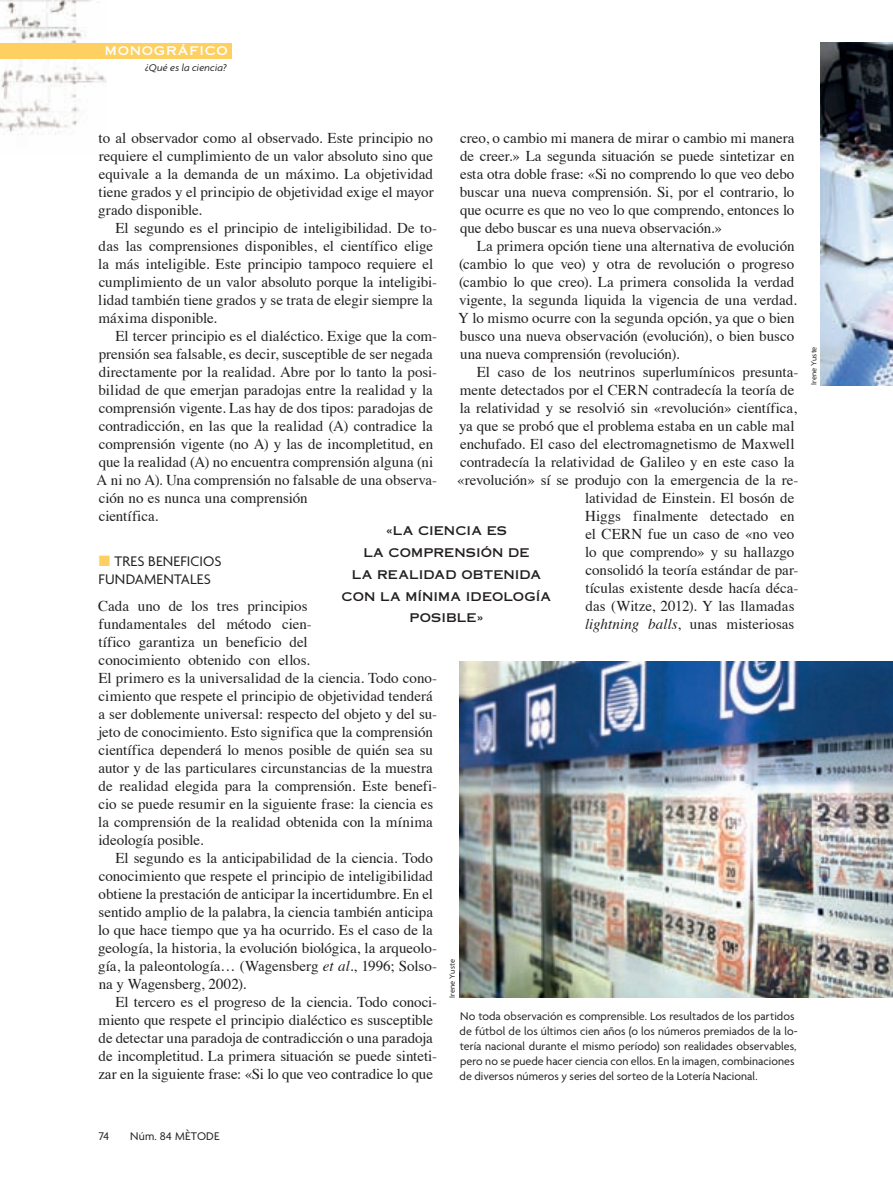
<style>
.page{position:relative;width:893px;height:1191px;background:#fff}
.page>*{position:absolute;margin:0;border:0;box-sizing:border-box;transform-origin:0 0}
.t1{font:15px/18px "Times";color:#231f20}
.t2{font:15px/18px "Agenda";letter-spacing:.01em;color:#231f20}
.t3{font:12px/15px "Agenda";letter-spacing:.005em;color:#231f20}
.t4{font:12px/21.8px "Copperplate Thirty One AB";letter-spacing:.01em;color:#231f20;text-align:center}
.t5{font:12px "Copperplate Thirty One AB";letter-spacing:.06em;color:#fff}
.t6{font:italic 10.5px "Agenda";letter-spacing:.015em;color:#231f20}
.t7{font:8.25px "Agenda";letter-spacing:.02em;color:#231f20}
.s1{color:#fed061}
.s2{font-style:italic}
</style>
<div class="page">
<img style="left:0;top:0;width:106px;height:135px">
<img style="left:821px;top:43px;width:72px;height:342px">
<img style="left:459px;top:662px;width:434px;height:336px">
<div style="left:0;top:43px;width:232px;height:15px;background:#fed061"></div>
<p class="t5" style="left:105px;top:44px;width:124px">MONOGRÁFICO</p>
<p class="t6" style="left:145px;top:63px;width:83px">¿Qué es la ciencia?</p>
<p class="t1" style="left:98px;top:130px;width:337px;text-align:justify">to al observador como al observado. Este principio no requiere el cumplimiento de un valor absoluto sino que equivale a la demanda de un máximo. La objetividad tiene grados y el principio de objetividad exige el mayor grado disponible.</p>
<p class="t1" style="left:98px;top:220px;width:340px;text-indent:17px">El segundo es el principio de inteligibilidad. De to&shy;das las comprensiones disponibles, el científico elige la más inteligible. Este principio tampoco requiere el cumplimiento de un valor absoluto porque la inteligibi&shy;lidad también tiene grados y se trata de elegir siempre la máxima disponible.</p>
<p class="t1" style="left:97px;top:328px;width:342px;text-indent:19px">El tercer principio es el dialéctico. Exige que la com&shy;prensión sea falsable, es decir, susceptible de ser negada directamente por la realidad. Abre por lo tanto la posi&shy;bilidad de que emerjan paradojas entre la realidad y la comprensión vigente. Las hay de dos tipos: paradojas de contradicción, en las que la realidad (A) contradice la comprensión vigente (no A) y las de incompletitud, en que la realidad (A) no encuentra comprensión alguna (ni A ni no A). Una comprensión no falsable de una observa&shy;ción no es nunca una comprensión<br>científica.</p>
<p class="t2" style="left:99px;top:553px;width:124px"><span class="s1">■</span> TRES BENEFICIOS<br>FUNDAMENTALES</p>
<p class="t1" style="left:98px;top:598px;width:341px">Cada uno de los tres principios<br>fundamentales del método cien-<br>tífico garantiza un beneficio del<br>conocimiento obtenido con ellos.<br>El primero es la universalidad de la ciencia. Todo cono&shy;cimiento que respete el principio de objetividad tenderá a ser doblemente universal: respecto del objeto y del su&shy;jeto de conocimiento. Esto significa que la comprensión científica dependerá lo menos posible de quién sea su autor y de las particulares circunstancias de la muestra de realidad elegida para la comprensión. Este benefi&shy;cio se puede resumir en la siguiente frase: la ciencia es la comprensión de la realidad obtenida con la mínima ideología posible<span class="s2">.</span></p>
<p class="t1" style="left:98px;top:850px;width:341px;text-indent:17px">El segundo es la anticipabilidad de la ciencia. Todo conocimiento que respete el principio de inteligibilidad obtiene la prestación de anticipar la incertidumbre. En el sentido amplio de la palabra, la ciencia también anticipa lo que hace tiempo que ya ha ocurrido. Es el caso de la geología, la historia, la evolución biológica, la arqueolo&shy;gía, la paleontología… (Wagensberg <span class="s2">et al.</span>, 1996; Solso&shy;na y Wagensberg, 2002).</p>
<p class="t1" style="left:98px;top:994px;width:340px;text-indent:17px">El tercero es el progreso de la ciencia. Todo conoci&shy;miento que respete el principio dialéctico es susceptible de detectar una paradoja de contradicción o una paradoja de incompletitud. La primera situación se puede sinteti&shy;zar en la siguiente frase: «Si lo que veo contradice lo que</p>
<p class="t1" style="left:460px;top:130px;width:336px;text-align:justify">creo, o cambio mi manera de mirar o cambio mi manera de creer.» La segunda situación se puede sintetizar en esta otra doble frase: «Si no comprendo lo que veo debo buscar una nueva comprensión. Si, por el contrario, lo que ocurre es que no veo lo que comprendo, entonces lo que debo buscar es una nueva observación.»</p>
<p class="t1" style="left:458px;top:238px;width:340px;text-indent:19px">La primera opción tiene una alternativa de evolución (cambio lo que veo) y otra de revolución o progreso (cambio lo que creo). La primera consolida la verdad vigente, la segunda liquida la vigencia de una verdad.<br>Y lo mismo ocurre con la segunda opción, ya que o bien busco una nueva observación (evolución), o bien busco una nueva comprensión (revolución).</p>
<p class="t1" style="left:457px;top:364px;width:343px;text-align:right">El caso de los neutrinos superlumínicos presunta&shy;mente detectados por el CERN contradecía la teoría de la relatividad y se resolvió sin «revolución» científica, ya que se probó que el problema estaba en un cable mal enchufado. El caso del electromagnetismo de Maxwell contradecía la relatividad de Galileo y en este caso la «revolución» sí se produjo con la emergencia de la re&shy;latividad de Einstein. El bosón de<br>Higgs finalmente detectado en<br>el CERN fue un caso de «no veo<br>lo que comprendo» y su hallazgo<br>consolidó la teoría estándar de par-<br>tículas existente desde hacía déca-<br>das (Witze, 2012). Y las llamadas<br><span class="s2">lightning balls</span>, unas misteriosas</p>
<p class="t4" style="left:342px;top:520px;width:211px">«LA CIENCIA ES<br>LA COMPRENSIÓN DE<br>LA REALIDAD OBTENIDA<br>CON LA MÍNIMA IDEOLOGÍA<br>POSIBLE»</p>
<p class="t7" style="left:449px;top:998px;width:40px;rotate:-90deg">Irene Yuste</p>
<p class="t3" style="left:460px;top:1009px;width:340px">No toda observación es comprensible. Los resultados de los partidos de fútbol de los últimos cien años (o los números premiados de la lo&shy;tería nacional durante el mismo período) son realidades observables, pero no se puede hacer ciencia con ellos. En la imagen, combinaciones de diversos números y series del sorteo de la Lotería Nacional.</p>
<p class="t7" style="left:810px;top:385px;width:40px;rotate:-90deg">Irene Yuste</p>
<p class="t3" style="left:99px;top:1129px;width:12px">74</p>
<p class="t3" style="left:130px;top:1129px;width:91px">Núm. 84 MÈTODE</p>
</div>
